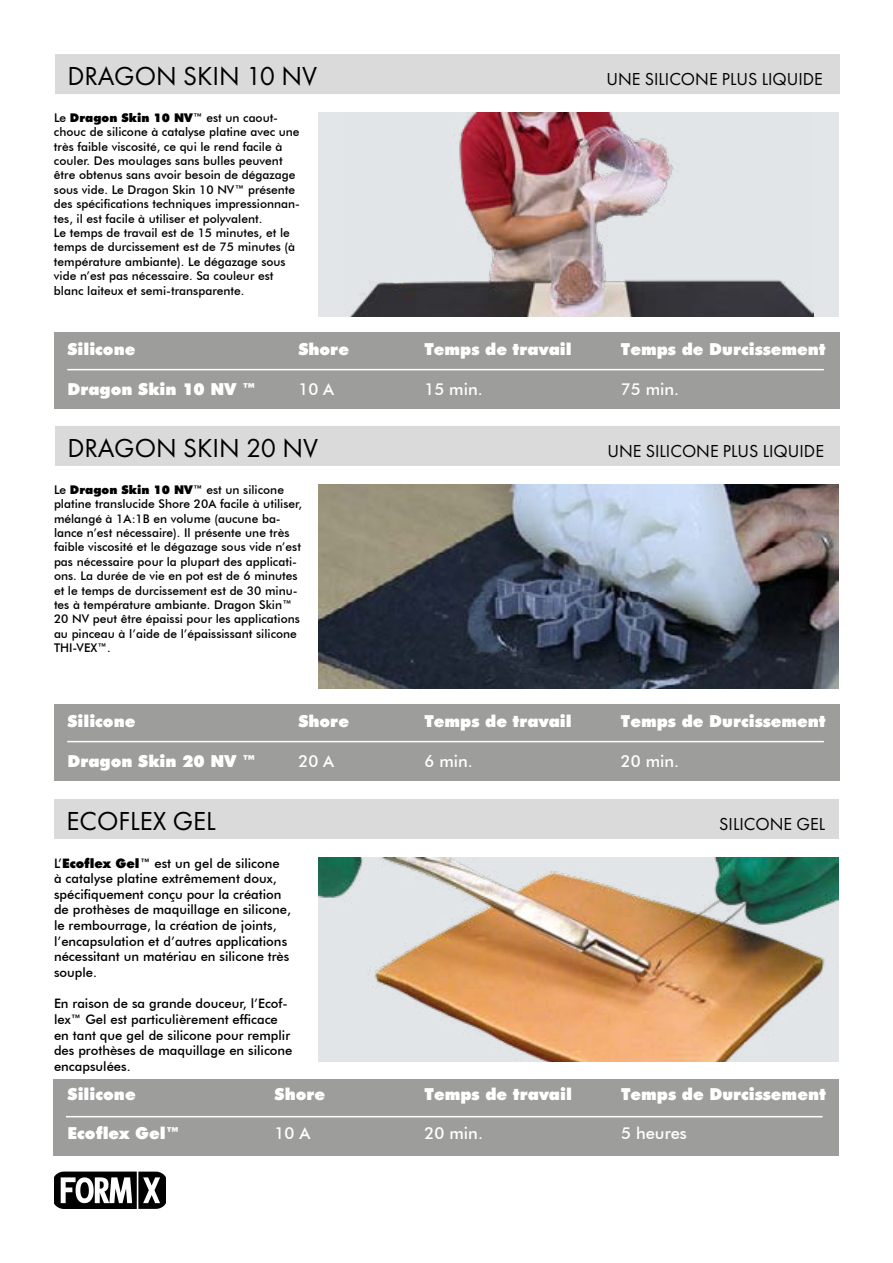
<style>
.page{position:relative;width:893px;height:1263px;background:#fff}
.page>*{position:absolute;margin:0;border:0;box-sizing:border-box;transform-origin:0 0}
.t1{font:27px "Futura PT";color:#000}
.t2{font:18px "Futura PT";color:#000}
.t3{font:900 16.5px "Futura BT";color:#fff}
.t4{font:500 16.5px "Futura BT";color:#fff}
.t5{font:500 13.05px/15.6px "Futura BT";color:#000}
.t6{font:500 12px/14.4px "Futura BT";color:#000}
.s1{font-weight:900}
</style>
<div class="page">
<svg style="left:54px;top:1171px;width:112px;height:38px"></svg>
<img style="left:319px;top:485px;width:520px;height:204px">
<div style="left:54px;top:799px;width:785px;height:39px;background:#dadada"></div>
<img style="left:319px;top:857px;width:520px;height:205px">
<div style="left:55px;top:426px;width:785px;height:39px;background:#dadada"></div>
<div style="left:54px;top:704px;width:786px;height:76px;background:#9d9d9c"></div>
<hr style="left:67px;top:741px;width:757px;height:1px;background:#fff">
<div style="left:53px;top:1079px;width:785px;height:76px;background:#9d9d9c"></div>
<hr style="left:66px;top:1116px;width:757px;height:1px;background:#fff">
<div style="left:319px;top:113px;width:520px;height:204px;background:#e3e6e8"></div>
<img style="left:350px;top:113px;width:463px;height:204px">
<div style="left:55px;top:54px;width:785px;height:40px;background:#dadada"></div>
<div style="left:54px;top:332px;width:786px;height:76px;background:#9d9d9c"></div>
<hr style="left:67px;top:369px;width:757px;height:1px;background:#fff">
<h1 class="t1" style="left:67px;top:60px;width:251px">DRAGON SKIN 10 NV</h1>
<h2 class="t2" style="left:606px;top:69px;width:218px">UNE SILICONE PLUS LIQUIDE</h2>
<p class="t6" style="left:54px;top:110px;width:248px">Le <span class="s1">Dragon Skin 10 NV</span>™ est un caout&shy;chouc de silicone à catalyse platine avec une très faible viscosité, ce qui le rend facile à couler. Des moulages sans bulles peuvent être obtenus sans avoir besoin de dégazage sous vide. Le Dragon Skin 10 NV™ présente des spécifications techniques impressionnan&shy;tes, il est facile à utiliser et polyvalent.<br>Le temps de travail est de 15 minutes, et le temps de durcissement est de 75 minutes (à température ambiante). Le dégazage sous vide n’est pas nécessaire. Sa couleur est blanc laiteux et semi-transparente.</p>
<h3 class="t3" style="left:67px;top:339px;width:70px">Silicone</h3>
<h3 class="t3" style="left:298px;top:339px;width:52px">Shore</h3>
<h3 class="t3" style="left:424px;top:339px;width:149px">Temps de travail</h3>
<h3 class="t3" style="left:621px;top:339px;width:206px">Temps de Durcissement</h3>
<h3 class="t3" style="left:67px;top:379px;width:190px">Dragon Skin 10 NV ™</h3>
<h3 class="t4" style="left:298px;top:379px;width:37px">10 A</h3>
<h3 class="t4" style="left:424px;top:379px;width:60px">15 min.</h3>
<h3 class="t4" style="left:621px;top:379px;width:60px">75 min.</h3>
<h1 class="t1" style="left:67px;top:432px;width:252px">DRAGON SKIN 20 NV</h1>
<h2 class="t2" style="left:607px;top:440px;width:218px">UNE SILICONE PLUS LIQUIDE</h2>
<p class="t6" style="left:54px;top:482px;width:250px">Le <span class="s1">Dragon Skin 10 NV</span>™ est un silicone platine translucide Shore 20A facile à utiliser, mélangé à 1A:1B en volume (aucune ba&shy;lance n’est nécessaire). Il présente une très faible viscosité et le dégazage sous vide n’est pas nécessaire pour la plupart des applicati&shy;ons. La durée de vie en pot est de 6 minutes et le temps de durcissement est de 30 minu&shy;tes à température ambiante. Dragon Skin™ 20 NV peut être épaissi pour les applications au pinceau à l’aide de l’épaississant silicone THI-VEX™.</p>
<h3 class="t3" style="left:67px;top:711px;width:70px">Silicone</h3>
<h3 class="t3" style="left:298px;top:711px;width:52px">Shore</h3>
<h3 class="t3" style="left:424px;top:711px;width:149px">Temps de travail</h3>
<h3 class="t3" style="left:621px;top:711px;width:206px">Temps de Durcissement</h3>
<h3 class="t3" style="left:67px;top:751px;width:190px">Dragon Skin 20 NV ™</h3>
<h3 class="t4" style="left:298px;top:751px;width:37px">20 A</h3>
<h3 class="t4" style="left:424px;top:751px;width:50px">6 min.</h3>
<h3 class="t4" style="left:621px;top:751px;width:60px">20 min.</h3>
<h1 class="t1" style="left:67px;top:805px;width:151px">ECOFLEX GEL</h1>
<h2 class="t2" style="left:719px;top:813px;width:107px">SILICONE GEL</h2>
<p class="t5" style="left:54px;top:855px;width:238px">L’<span class="s1">Ecoflex Gel</span>™ est un gel de silicone<br>à catalyse platine extrêmement doux, spécifiquement conçu pour la création de prothèses de maquillage en silicone, le rembourrage, la création de joints, l’encapsulation et d’autres applications nécessitant un matériau en silicone très souple.</p>
<p class="t5" style="left:54px;top:996px;width:240px">En raison de sa grande douceur, l’Ecof&shy;lex™ Gel est particulièrement efficace en tant que gel de silicone pour remplir des prothèses de maquillage en silicone encapsulées.</p>
<h3 class="t3" style="left:68px;top:1084px;width:70px">Silicone</h3>
<h3 class="t3" style="left:275px;top:1084px;width:52px">Shore</h3>
<h3 class="t3" style="left:425px;top:1084px;width:149px">Temps de travail</h3>
<h3 class="t3" style="left:621px;top:1084px;width:206px">Temps de Durcissement</h3>
<h3 class="t3" style="left:68px;top:1123px;width:113px">Ecoflex Gel™</h3>
<h3 class="t4" style="left:275px;top:1123px;width:37px">10 A</h3>
<h3 class="t4" style="left:425px;top:1123px;width:60px">20 min.</h3>
<h3 class="t4" style="left:621px;top:1123px;width:67px">5 heures</h3>
</div>
